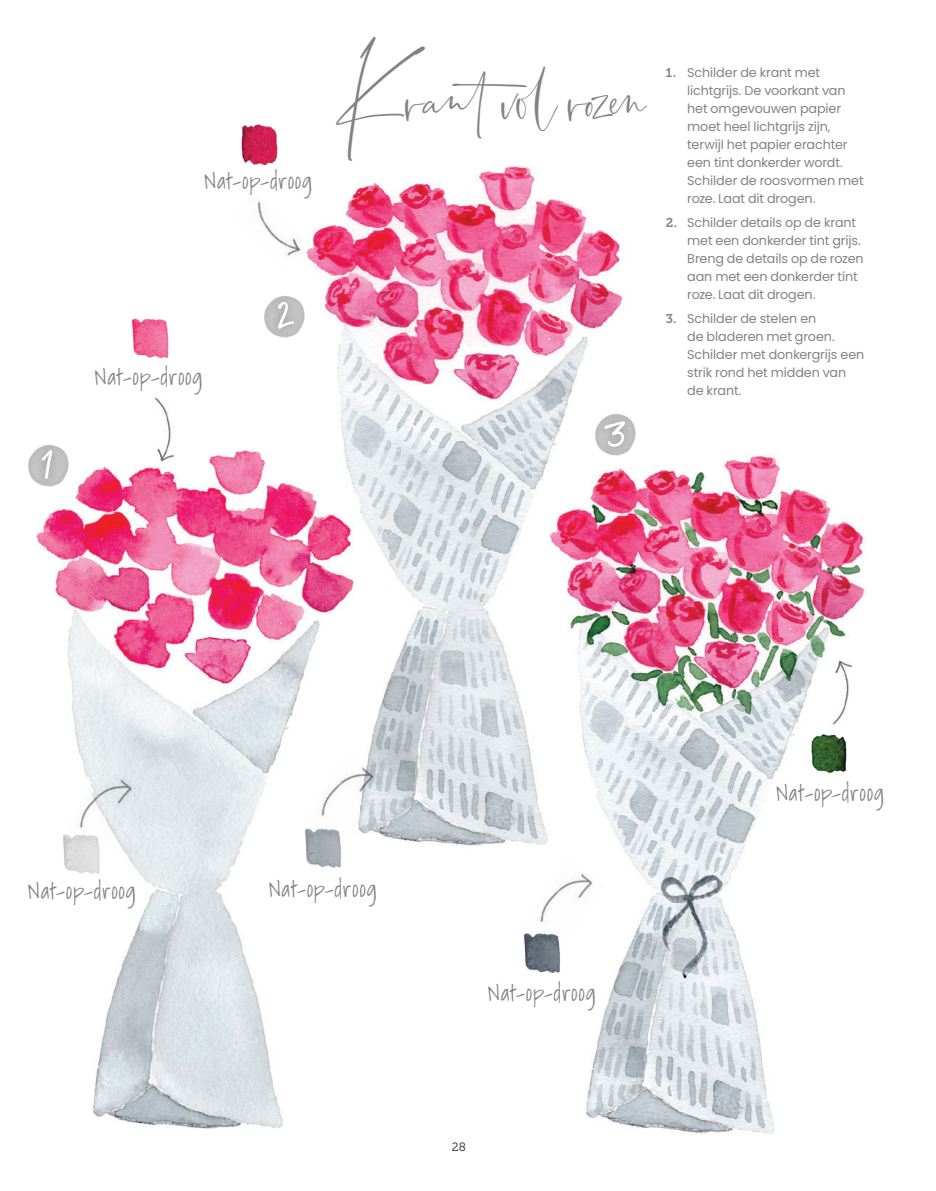
<style>
.page{position:relative;width:936px;height:1191px;background:#fff}
.page>*{position:absolute;margin:0;border:0;box-sizing:border-box;transform-origin:0 0}
.t1{font:45px "Santorini";letter-spacing:-.085em;color:#808285}
.t2{font:300 22.5px "Shadows Into";letter-spacing:.045em;color:#808285}
.t3{font:12.75px/18px "Poppins";letter-spacing:-.01em;color:#808285}
.t4{font:12px "Museo Slab 300";color:#231f20}
.s1{font-family:"Museo Slab 700"}
</style>
<div class="page">
<img style="left:36px;top:166px;width:829px;height:968px">
<img style="left:58px;top:831px;width:46px;height:45px">
<img style="left:300px;top:825px;width:45px;height:45px">
<img style="left:519px;top:930px;width:46px;height:45px">
<img style="left:805px;top:731px;width:46px;height:45px">
<img style="left:235px;top:124px;width:46px;height:44px">
<img style="left:126px;top:316px;width:46px;height:45px">
<img style="left:149px;top:388px;width:37px;height:77px">
<img style="left:826px;top:657px;width:37px;height:77px">
<img style="left:229px;top:189px;width:81px;height:81px">
<img style="left:524px;top:860px;width:80px;height:89px">
<img style="left:305px;top:753px;width:80px;height:90px">
<img style="left:63px;top:765px;width:81px;height:90px">
<img style="left:592px;top:411px;width:45px;height:46px">
<div style="left:596px;top:413px;width:37px;height:42px;background:#231f20;opacity:.3"></div>
<svg style="left:603px;top:420px;width:22px;height:28px"></svg>
<img style="left:261px;top:293px;width:45px;height:46px">
<div style="left:269px;top:293px;width:33px;height:44px;background:#231f20;opacity:.3"></div>
<svg style="left:277px;top:301px;width:18px;height:29px"></svg>
<img style="left:28px;top:442px;width:42px;height:46px">
<div style="left:34px;top:442px;width:27px;height:45px;background:#231f20;opacity:.3"></div>
<svg style="left:41px;top:449px;width:12px;height:31px"></svg>
<h2 class="t2" style="left:204px;top:163px;width:109px">Nat-op-droog</h2>
<h2 class="t2" style="left:95px;top:358px;width:109px">Nat-op-droog</h2>
<h1 class="t1" style="left:337px;top:67px;width:312px">Krantvol rozen</h1>
<p class="t3" style="left:687px;top:63px;width:178px;text-indent:-21px"><span class="s1">1.</span> Schilder de krant met lichtgrijs. De voorkant van het omgevouwen papier moet heel lichtgrijs zijn, terwijl het papier erachter een tint donkerder wordt.<br>Schilder de roosvormen met roze. Laat dit drogen.</p>
<p class="t3" style="left:687px;top:213px;width:178px;text-indent:-21px"><span class="s1">2.</span> Schilder details op de krant met een donkerder tint grijs.<br>Breng de details op de rozen aan met een donkerder tint roze. Laat dit drogen.</p>
<p class="t3" style="left:687px;top:309px;width:179px;text-indent:-21px"><span class="s1">3.</span> Schilder de stelen en<br>de bladeren met groen.<br>Schilder met donkergrijs een strik rond het midden van de krant.</p>
<h2 class="t2" style="left:28px;top:872px;width:109px">Nat-op-droog</h2>
<h2 class="t2" style="left:269px;top:870px;width:109px">Nat-op-droog</h2>
<h2 class="t2" style="left:488px;top:974px;width:109px">Nat-op-droog</h2>
<p class="t4" style="left:452px;top:1140px;width:16px">28</p>
<h2 class="t2" style="left:776px;top:774px;width:109px">Nat-op-droog</h2>
</div>
